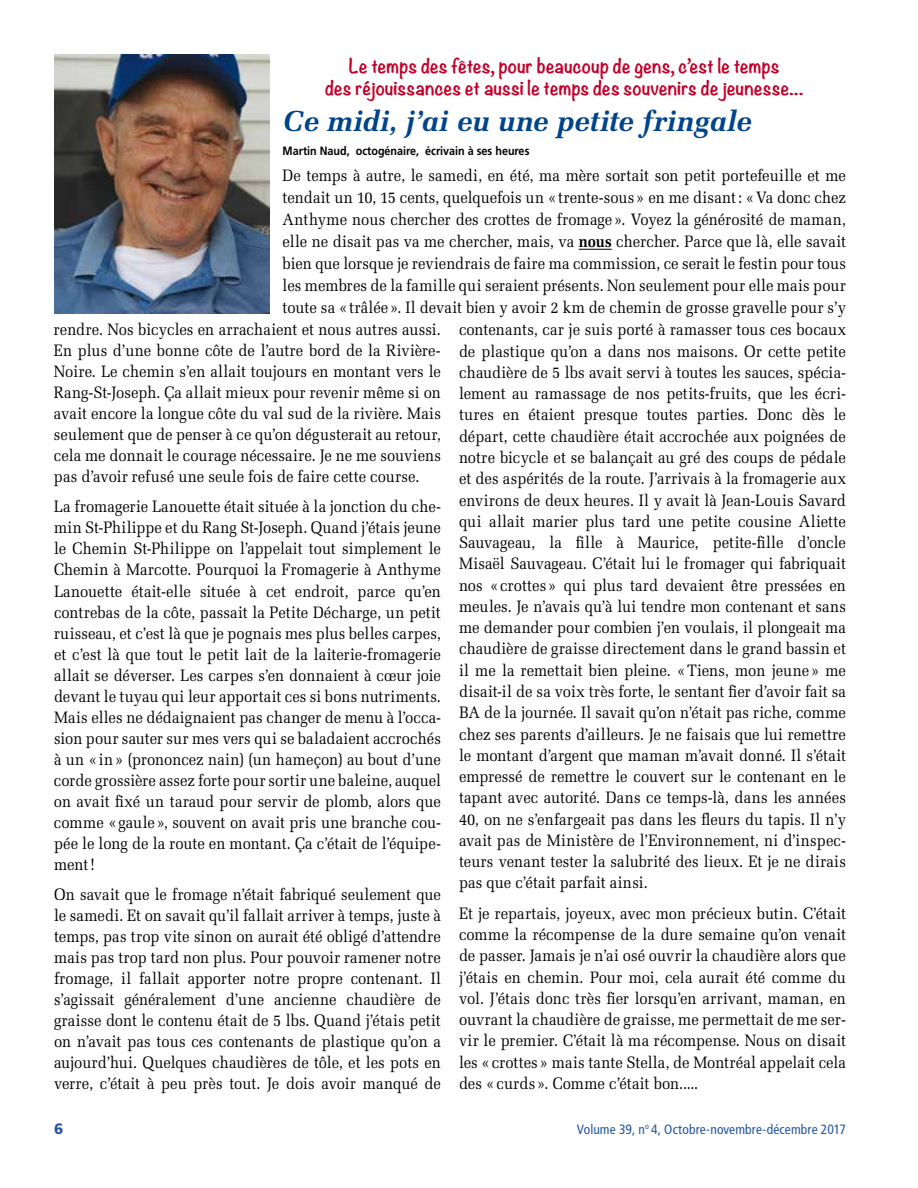
<style>
.page{position:relative;width:918px;height:1188px;background:#fff}
.page>*{position:absolute;margin:0;border:0;box-sizing:border-box;transform-origin:0 0}
.t1{font:italic 700 28.8px "Melior";letter-spacing:-.005em;color:#00448a}
.t2{font:700 18px/21.6px "Noteworthy";letter-spacing:.005em;color:#c1002b;text-align:center}
.t3{font:16.5px/21.3px "Melior";color:#000;text-align:justify;scale:.9 1}
.t4{font:900 15px "Frutiger";color:#23569f}
.t5{font:condensed 13.5px "Frutiger";letter-spacing:.01em;color:#23569f}
.t6{font:700 12px "Frutiger LT Std";color:#000;scale:.9 1}
.s1{font-weight:700}
</style>
<div class="page">
<hr style="left:917px;top:0;width:1px;height:1188px;background:#f9fcf9">
<hr style="left:579px;top:249px;width:33px;height:1px;background:#000">
<img style="left:54px;top:54px;width:216px;height:259px">
<p class="t2" style="left:325px;top:55px;width:480px">Le temps des fêtes, pour beaucoup de gens, c’est le temps<br>des réjouissances et aussi le temps des souvenirs de jeunesse...</p>
<h1 class="t1" style="left:283px;top:103px;width:471px">Ce midi, j’ai eu une petite fringale</h1>
<p class="t6" style="left:283px;top:144px;width:276px">Martin Naud, octogénaire, écrivain à ses heures</p>
<p class="t3" style="left:283px;top:165px;width:628px">De temps à autre, le samedi, en été, ma mère sortait son petit portefeuille et me</p>
<p class="t3" style="left:283px;top:187px;width:627px">tendait un 10, 15 cents, quelquefois un «trente-sous» en me disant: «Va donc chez</p>
<p class="t3" style="left:283px;top:209px;width:627px">Anthyme nous chercher des crottes de fromage». Voyez la générosité de maman,</p>
<p class="t3" style="left:283px;top:231px;width:628px">elle ne disait pas va me chercher, mais, va <span class="s1">nous</span> chercher. Parce que là, elle savait</p>
<p class="t3" style="left:283px;top:253px;width:628px">bien que lorsque je reviendrais de faire ma commission, ce serait le festin pour tous</p>
<p class="t3" style="left:283px;top:275px;width:627px">les membres de la famille qui seraient présents. Non seulement pour elle mais pour</p>
<p class="t3" style="left:283px;top:297px;width:628px">toute sa «trâlée». Il devait bien y avoir 2 km de chemin de grosse gravelle pour s’y</p>
<p class="t3" style="left:54px;top:319px;width:431px">rendre. Nos bicycles en arrachaient et nous autres aussi.</p>
<p class="t3" style="left:54px;top:340px;width:431px">En plus d’une bonne côte de l’autre bord de la Rivière-</p>
<p class="t3" style="left:54px;top:361px;width:432px">Noire. Le chemin s’en allait toujours en montant vers le</p>
<p class="t3" style="left:54px;top:382px;width:431px">Rang-St-Joseph. Ça allait mieux pour revenir même si on</p>
<p class="t3" style="left:54px;top:403px;width:431px">avait encore la longue côte du val sud de la rivière. Mais</p>
<p class="t3" style="left:54px;top:424px;width:431px">seulement que de penser à ce qu’on dégusterait au retour,</p>
<p class="t3" style="left:54px;top:445px;width:432px">cela me donnait le courage nécessaire. Je ne me souviens</p>
<p class="t3" style="left:54px;top:466px;width:408px">pas d’avoir refusé une seule fois de faire cette course.</p>
<p class="t3" style="left:54px;top:496px;width:432px">La fromagerie Lanouette était située à la jonction du che&shy;min St-Philippe et du Rang St-Joseph. Quand j’étais jeune le Chemin St-Philippe on l’appelait tout simplement le Chemin à Marcotte. Pourquoi la Fromagerie à Anthyme Lanouette était-elle située à cet endroit, parce qu’en contrebas de la côte, passait la Petite Décharge, un petit ruisseau, et c’est là que je pognais mes plus belles carpes, et c’est là que tout le petit lait de la laiterie-fromagerie allait se déverser. Les carpes s’en donnaient à cœur joie devant le tuyau qui leur apportait ces si bons nutriments.<br>Mais elles ne dédaignaient pas changer de menu à l’occa&shy;sion pour sauter sur mes vers qui se baladaient accrochés à un «in» (prononcez nain) (un hameçon) au bout d’une corde grossière assez forte pour sortir une baleine, auquel on avait fixé un taraud pour servir de plomb, alors que comme «gaule», souvent on avait pris une branche cou&shy;pée le long de la route en montant. Ça c’était de l’équipe&shy;ment!</p>
<p class="t3" style="left:54px;top:884px;width:432px">On savait que le fromage n’était fabriqué seulement que le samedi. Et on savait qu’il fallait arriver à temps, juste à temps, pas trop vite sinon on aurait été obligé d’attendre mais pas trop tard non plus. Pour pouvoir ramener notre fromage, il fallait apporter notre propre contenant. Il s’agissait généralement d’une ancienne chaudière de graisse dont le contenu était de 5 lbs. Quand j’étais petit on n’avait pas tous ces contenants de plastique qu’on a aujourd’hui. Quelques chaudières de tôle, et les pots en verre, c’était à peu près tout. Je dois avoir manqué de</p>
<p class="t3" style="left:459px;top:319px;width:432px">contenants, car je suis porté à ramasser tous ces bocaux de plastique qu’on a dans nos maisons. Or cette petite chaudière de 5 lbs avait servi à toutes les sauces, spécia&shy;lement au ramassage de nos petits-fruits, que les écri&shy;tures en étaient presque toutes parties. Donc dès le départ, cette chaudière était accrochée aux poignées de notre bicycle et se balançait au gré des coups de pédale et des aspérités de la route. J’arrivais à la fromagerie aux environs de deux heures. Il y avait là Jean-Louis Savard qui allait marier plus tard une petite cousine Aliette Sauvageau, la fille à Maurice, petite-fille d’oncle Misaël Sauvageau. C’était lui le fromager qui fabriquait nos «crottes» qui plus tard devaient être pressées en meules. Je n’avais qu’à lui tendre mon contenant et sans me demander pour combien j’en voulais, il plongeait ma chaudière de graisse directement dans le grand bassin et il me la remettait bien pleine. «Tiens, mon jeune» me disait-il de sa voix très forte, le sentant fier d’avoir fait sa BA de la journée. Il savait qu’on n’était pas riche, comme chez ses parents d’ailleurs. Je ne faisais que lui remettre le montant d’argent que maman m’avait donné. Il s’était empressé de remettre le couvert sur le contenant en le tapant avec autorité. Dans ce temps-là, dans les années 40, on ne s’enfargeait pas dans les fleurs du tapis. Il n’y avait pas de Ministère de l’Environnement, ni d’inspec&shy;teurs venant tester la salubrité des lieux. Et je ne dirais pas que c’était parfait ainsi.</p>
<p class="t3" style="left:459px;top:902px;width:432px">Et je repartais, joyeux, avec mon précieux butin. C’était comme la récompense de la dure semaine qu’on venait de passer. Jamais je n’ai osé ouvrir la chaudière alors que j’étais en chemin. Pour moi, cela aurait été comme du vol. J’étais donc très fier lorsqu’en arrivant, maman, en ouvrant la chaudière de graisse, me permettait de me ser&shy;vir le premier. C’était là ma récompense. Nous on disait les «crottes» mais tante Stella, de Montréal appelait cela des «curds». Comme c’était bon.....</p>
<p class="t4" style="left:54px;top:1120px;width:11px">6</p>
<p class="t5" style="left:577px;top:1121px;width:271px">Volume 39, n<sup>o</sup> 4, Octobre-novembre-décembre 2017</p>
</div>
